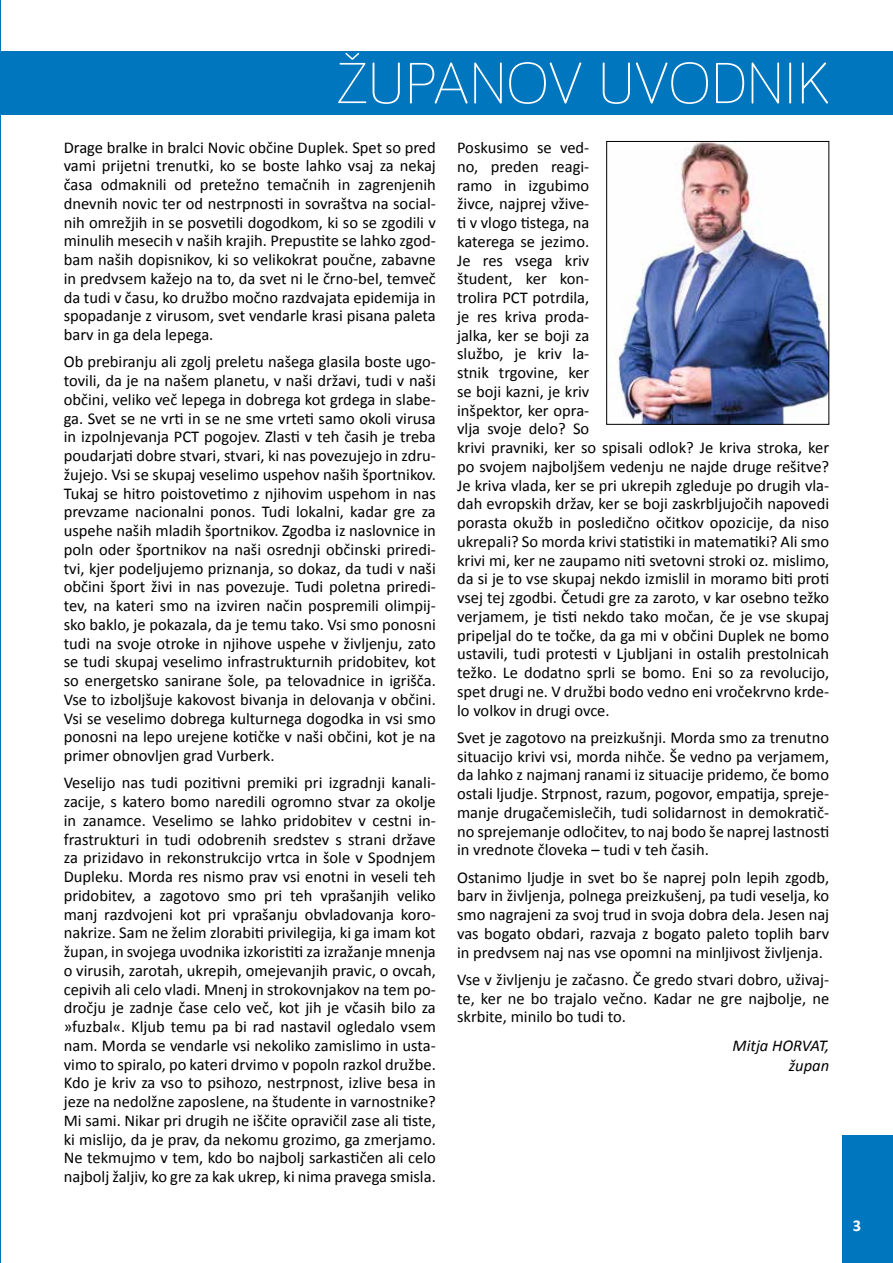
<style>
.page{position:relative;width:893px;height:1263px;background:#fff}
.page>*{position:absolute;margin:0;border:0;box-sizing:border-box;transform-origin:0 0}
.t1{font:300 59.7px "Bariol";color:#fff}
.t2{font:16.5px/18.8px "Calibri";color:#000;text-align:justify}
.t3{font:italic 16.5px/20.2px "Calibri";color:#000;text-align:right}
.t4{font:700 16.5px "Calibri";color:#fff}
</style>
<div class="page">
<hr style="left:0;top:0;width:1px;height:1263px;background:#0076be">
<div style="left:0;top:52px;width:893px;height:63px;background:#0076be"></div>
<img style="left:617px;top:143px;width:210px;height:280px">
<div style="left:606px;top:141px;width:223px;height:284px;border:1px solid #000"></div>
<div style="left:842px;top:1135px;width:51px;height:128px;background:#0076be"></div>
<h1 class="t1" style="left:338px;top:42px;width:493px">ŽUPANOV UVODNIK</h1>
<p class="t2" style="left:64px;top:138px;width:374px">Drage bralke in bralci Novic občine Duplek. Spet so pred vami prijetni trenutki, ko se boste lahko vsaj za nekaj časa odmaknili od pretežno temačnih in zagrenjenih dnevnih novic ter od nestrpnosti in sovraštva na social&shy;nih omrežjih in se posvetili dogodkom, ki so se zgodili v minulih mesecih v naših krajih. Prepustite se lahko zgod&shy;bam naših dopisnikov, ki so velikokrat poučne, zabavne in predvsem kažejo na to, da svet ni le črno-bel, temveč da tudi v času, ko družbo močno razdvajata epidemija in spopadanje z virusom, svet vendarle krasi pisana paleta barv in ga dela lepega.</p>
<p class="t2" style="left:64px;top:353px;width:374px">Ob prebiranju ali zgolj preletu našega glasila boste ugo&shy;tovili, da je na našem planetu, v naši državi, tudi v naši občini, veliko več lepega in dobrega kot grdega in slabe&shy;ga. Svet se ne vrti in se ne sme vrteti samo okoli virusa in izpolnjevanja PCT pogojev. Zlasti v teh časih je treba poudarjati dobre stvari, stvari, ki nas povezujejo in zdru&shy;žujejo. Vsi se skupaj veselimo uspehov naših športnikov.<br>Tukaj se hitro poistovetimo z njihovim uspehom in nas prevzame nacionalni ponos. Tudi lokalni, kadar gre za uspehe naših mladih športnikov. Zgodba iz naslovnice in poln oder športnikov na naši osrednji občinski priredi&shy;tvi, kjer podeljujemo priznanja, so dokaz, da tudi v naši občini šport živi in nas povezuje. Tudi poletna priredi&shy;tev, na kateri smo na izviren način pospremili olimpij&shy;sko baklo, je pokazala, da je temu tako. Vsi smo ponosni tudi na svoje otroke in njihove uspehe v življenju, zato se tudi skupaj veselimo infrastrukturnih pridobitev, kot so energetsko sanirane šole, pa telovadnice in igrišča.<br>Vse to izboljšuje kakovost bivanja in delovanja v občini.<br>Vsi se veselimo dobrega kulturnega dogodka in vsi smo ponosni na lepo urejene kotičke v naši občini, kot je na primer obnovljen grad Vurberk.</p>
<p class="t2" style="left:64px;top:773px;width:374px">Veselijo nas tudi pozitivni premiki pri izgradnji kanali&shy;zacije, s katero bomo naredili ogromno stvar za okolje in zanamce. Veselimo se lahko pridobitev v cestni in&shy;frastrukturi in tudi odobrenih sredstev s strani države za prizidavo in rekonstrukcijo vrtca in šole v Spodnjem Dupleku. Morda res nismo prav vsi enotni in veseli teh pridobitev, a zagotovo smo pri teh vprašanjih veliko manj razdvojeni kot pri vprašanju obvladovanja koro&shy;nakrize. Sam ne želim zlorabiti privilegija, ki ga imam kot župan, in svojega uvodnika izkoristiti za izražanje mnenja o virusih, zarotah, ukrepih, omejevanjih pravic, o ovcah, cepivih ali celo vladi. Mnenj in strokovnjakov na tem po&shy;dročju je zadnje čase celo več, kot jih je včasih bilo za »fuzbal«. Kljub temu pa bi rad nastavil ogledalo vsem nam. Morda se vendarle vsi nekoliko zamislimo in usta&shy;vimo to spiralo, po kateri drvimo v popoln razkol družbe.<br>Kdo je kriv za vso to psihozo, nestrpnost, izlive besa in jeze na nedolžne zaposlene, na študente in varnostnike?<br>Mi sami. Nikar pri drugih ne iščite opravičil zase ali tiste, ki mislijo, da je prav, da nekomu grozimo, ga zmerjamo.<br>Ne tekmujmo v tem, kdo bo najbolj sarkastičen ali celo najbolj žaljiv, ko gre za kak ukrep, ki nima pravega smisla.</p>
<p class="t2" style="left:457px;top:138px;width:374px;text-align:left">Poskusimo se ved-<br>no, preden reagi-<br>ramo in izgubimo<br>živce, najprej vžive-<br>ti v vlogo tistega, na<br>katerega se jezimo.<br>Je res vsega kriv<br>študent, ker kon-<br>trolira PCT potrdila,<br>je res kriva proda-<br>jalka, ker se boji za<br>službo, je kriv la-<br>stnik trgovine, ker<br>se boji kazni, je kriv<br>inšpektor, ker opra-<br>vlja svoje delo? So<br>krivi pravniki, ker so spisali odlok? Je kriva stroka, ker po svojem najboljšem vedenju ne najde druge rešitve?<br>Je kriva vlada, ker se pri ukrepih zgleduje po drugih vla&shy;dah evropskih držav, ker se boji zaskrbljujočih napovedi porasta okužb in posledično očitkov opozicije, da niso ukrepali? So morda krivi statistiki in matematiki? Ali smo krivi mi, ker ne zaupamo niti svetovni stroki oz. mislimo, da si je to vse skupaj nekdo izmislil in moramo biti proti vsej tej zgodbi. Četudi gre za zaroto, v kar osebno težko verjamem, je tisti nekdo tako močan, če je vse skupaj pripeljal do te točke, da ga mi v občini Duplek ne bomo ustavili, tudi protesti v Ljubljani in ostalih prestolnicah težko. Le dodatno sprli se bomo. Eni so za revolucijo, spet drugi ne. V družbi bodo vedno eni vročekrvno krde&shy;lo volkov in drugi ovce.</p>
<p class="t2" style="left:457px;top:728px;width:374px">Svet je zagotovo na preizkušnji. Morda smo za trenutno situacijo krivi vsi, morda nihče. Še vedno pa verjamem, da lahko z najmanj ranami iz situacije pridemo, če bomo ostali ljudje. Strpnost, razum, pogovor, empatija, spreje&shy;manje drugačemislečih, tudi solidarnost in demokratič&shy;no sprejemanje odločitev, to naj bodo še naprej lastnosti in vrednote človeka – tudi v teh časih.</p>
<p class="t2" style="left:457px;top:868px;width:374px">Ostanimo ljudje in svet bo še naprej poln lepih zgodb, barv in življenja, polnega preizkušenj, pa tudi veselja, ko smo nagrajeni za svoj trud in svoja dobra dela. Jesen naj vas bogato obdari, razvaja z bogato paleto toplih barv in predvsem naj nas vse opomni na minljivost življenja.</p>
<p class="t2" style="left:457px;top:970px;width:374px">Vse v življenju je začasno. Če gredo stvari dobro, uživaj&shy;te, ker ne bo trajalo večno. Kadar ne gre najbolje, ne skrbite, minilo bo tudi to.</p>
<p class="t3" style="left:733px;top:1035px;width:98px">Mitja HORVAT, župan</p>
<p class="t4" style="left:853px;top:1215px;width:10px">3</p>
</div>
